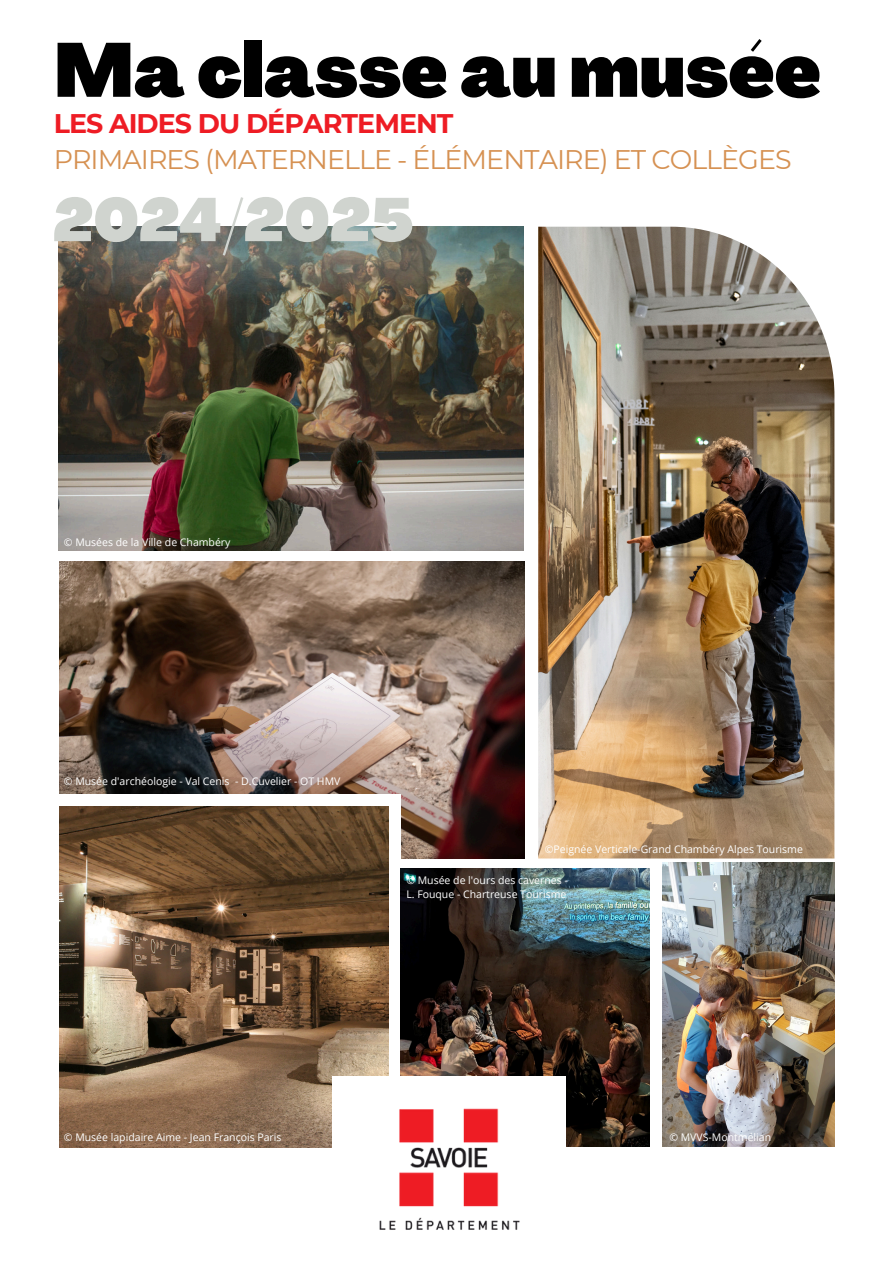
<style>
.page{position:relative;width:894px;height:1264px;background:#fff}
.page>*{position:absolute;margin:0;border:0;box-sizing:border-box;transform-origin:0 0}
.t1{font:900 75px "Agrandir";color:#000}
.t2{font:900 60.15px "Agrandir";color:#d0d4cf}
.t3{font:26.85px "Montserrat";letter-spacing:-.035em;color:#d69152}
.t4{font:700 26.85px "Montserrat";letter-spacing:-.035em;color:#ee1c24}
.t5{font:10.5px "Open Sans";color:#fff}
</style>
<div class="page">
<img style="left:59px;top:227px;width:464px;height:324px">
<img style="left:538px;top:227px;width:296px;height:631px">
<img style="left:60px;top:561px;width:464px;height:297px">
<div style="left:27px;top:793px;width:374px;height:315px;background:#fff"></div>
<img style="left:60px;top:806px;width:328px;height:341px">
<img style="left:401px;top:868px;width:248px;height:278px">
<img style="left:662px;top:862px;width:172px;height:284px">
<div style="left:332px;top:1075px;width:234px;height:188px;background:#fff"></div>
<img style="left:345px;top:1075px;width:208px;height:155px">
<h2 class="t1" style="left:54px;top:41px;width:768px">Ma classe au musée</h2>
<h4 class="t4" style="left:54px;top:107px;width:401px">LES AIDES DU DÉPARTEMENT</h4>
<p class="t3" style="left:54px;top:143px;width:739px">PRIMAIRES (MATERNELLE - ÉLÉMENTAIRE) ET COLLÈGES</p>
<p class="t2" style="left:53px;top:196px;width:362px">2024/2025</p>
<p class="t5" style="left:64px;top:535px;width:168px">© Musées de la Ville de Chambéry</p>
<p class="t5" style="left:64px;top:774px;width:278px">© Musée d'archéologie - Val Cenis - D.Cuvelier - OT HMV</p>
<p class="t5" style="left:544px;top:841px;width:259px">©Peignée Verticale-Grand Chambéry Alpes Tourisme</p>
<p class="t5" style="left:406px;top:872px;width:163px">© Musée de l'ours des cavernes -</p>
<p class="t5" style="left:406px;top:886px;width:162px">L. Fouque - Chartreuse Tourisme</p>
<p class="t5" style="left:64px;top:1129px;width:219px">© Musée lapidaire Aime - Jean François Paris</p>
<p class="t5" style="left:669px;top:1129px;width:103px">© MVVS-Montmélian</p>
</div>
